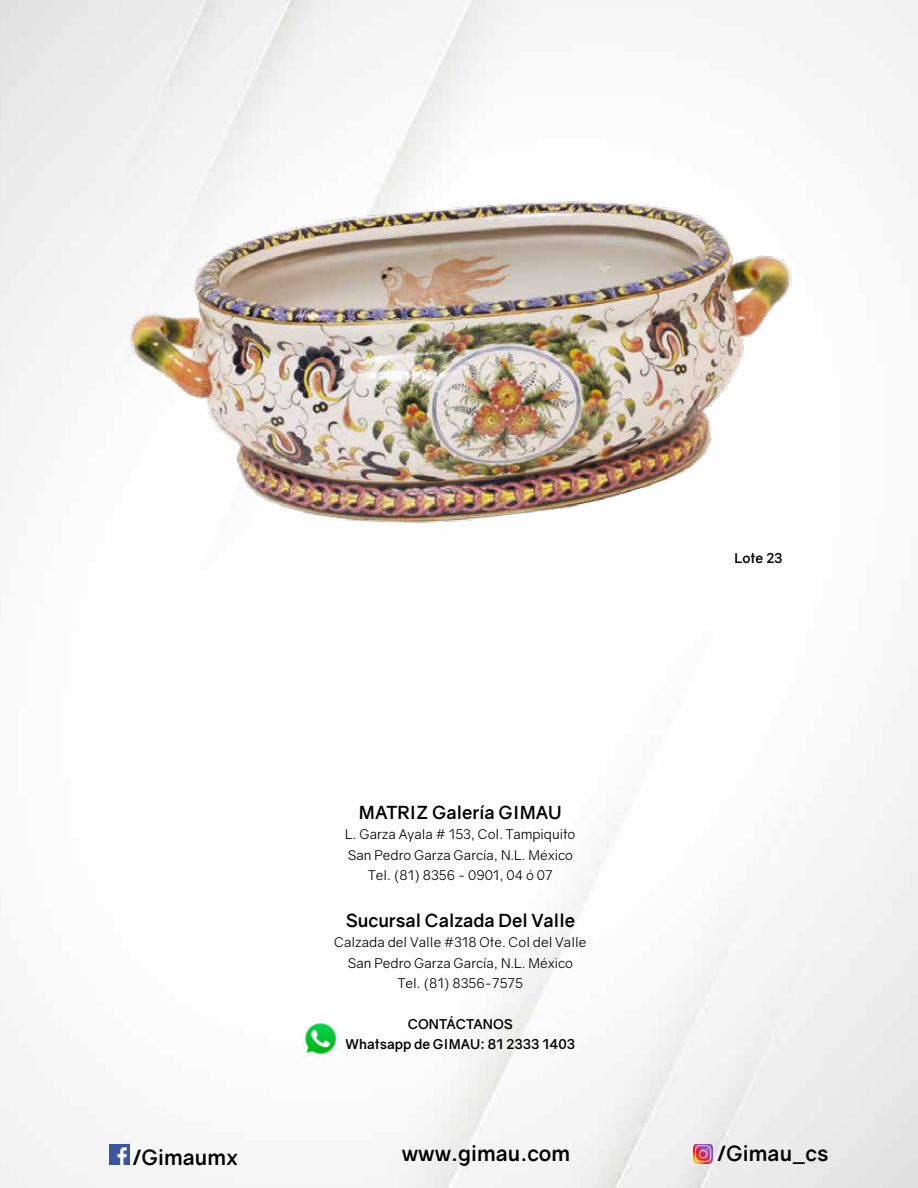
<style>
.page{position:relative;width:918px;height:1188px;background:#fff}
.page>*{position:absolute;margin:0;border:0;box-sizing:border-box;transform-origin:0 0}
.t1{font:700 21px "Gravity";color:#000}
.t2{font:700 18px "Gravity";color:#000}
.t3{font:13.5px/20.4px "Gravity";color:#000;text-align:center}
.t4{font:700 13.5px/20.4px "Gravity";color:#000;text-align:center}
</style>
<div class="page">
<img style="left:0;top:0;width:918px;height:1188px">
<img style="left:693px;top:1144px;width:20px;height:19px">
<img style="left:109px;top:1144px;width:20px;height:20px">
<img style="left:302px;top:1021px;width:36px;height:35px">
<img style="left:117px;top:187px;width:684px;height:353px">
<h2 class="t2" style="left:359px;top:801px;width:204px">MATRIZ Galería GIMAU</h2>
<p class="t3" style="left:345px;top:824px;width:232px">L. Garza Ayala # 153, Col. Tampiquito<br>San Pedro Garza García, N.L. México<br>Tel. (81) 8356 - 0901, 04 ó 07</p>
<h2 class="t2" style="left:346px;top:909px;width:231px">Sucursal Calzada Del Valle</h2>
<p class="t3" style="left:334px;top:932px;width:254px">Calzada del Valle #318 Ote. Col del Valle<br>San Pedro Garza García, N.L. México<br>Tel. (81) 8356-7575</p>
<p class="t4" style="left:346px;top:1014px;width:231px">CONTÁCTANOS<br>Whatsapp de GIMAU: 81 2333 1403</p>
<p class="t4" style="left:734px;top:548px;width:50px">Lote 23</p>
<h1 class="t1" style="left:132px;top:1145px;width:107px">/Gimaumx</h1>
<h1 class="t1" style="left:402px;top:1141px;width:170px">www.gimau.com</h1>
<h1 class="t1" style="left:717px;top:1141px;width:113px">/Gimau_cs</h1>
</div>
